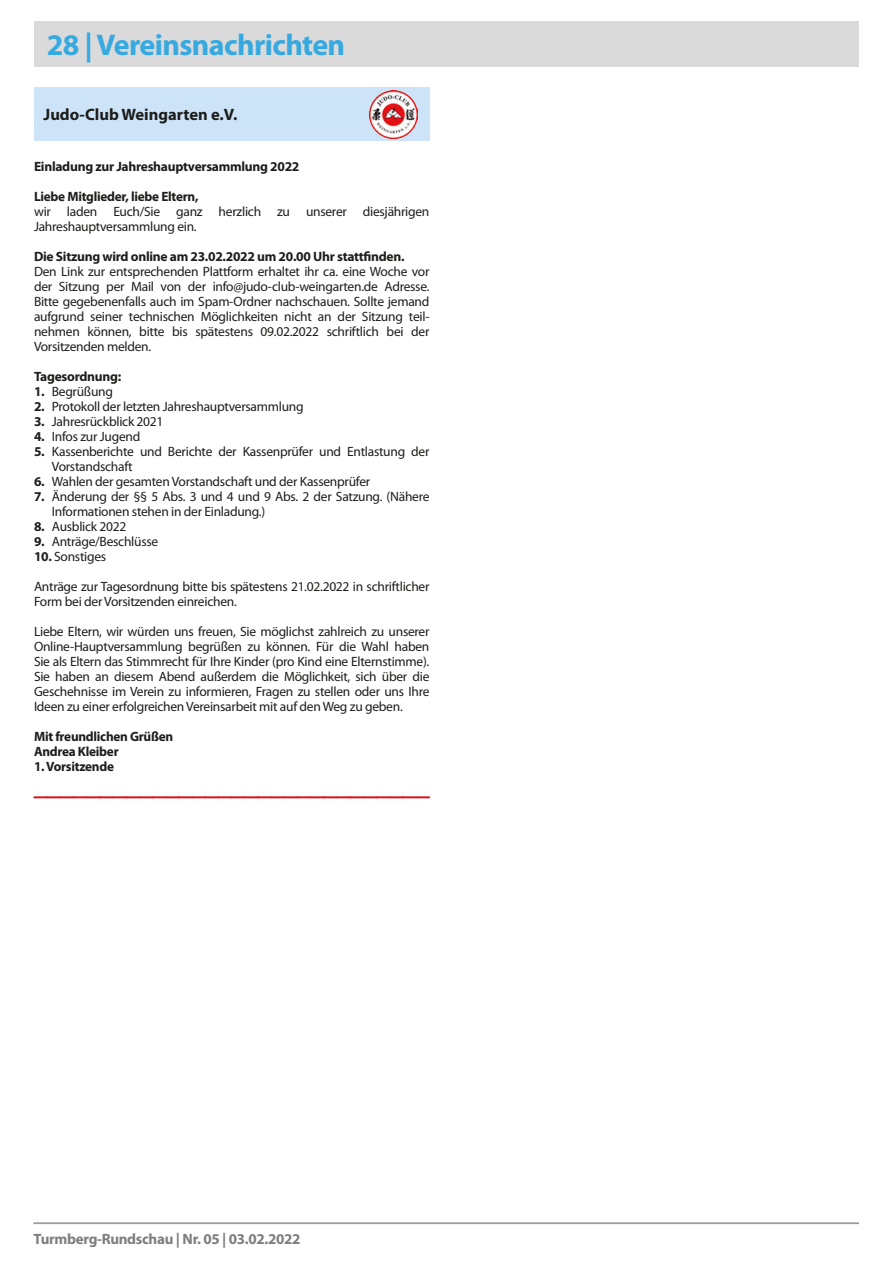
<style>
.page{position:relative;width:893px;height:1263px;background:#fff}
.page>*{position:absolute;margin:0;border:0;box-sizing:border-box;transform-origin:0 0}
.t1{font:700 30px "Myriad Pro";letter-spacing:-.02em;color:#36a9e1}
.t2{font:700 16.5px "Myriad Pro";color:#1d1d1b}
.t3{font:700 15px "Myriad Pro";letter-spacing:-.02em;color:#7e7e7d}
.t4{font:13.5px/15px "Myriad Pro";letter-spacing:-.02em;color:#1d1d1b}
.t5{font:700 13.5px/15px "Myriad Pro";letter-spacing:-.02em;color:#1d1d1b}
.t6{font:700 13.5px "American Typewriter";color:#e30613}
.s1{font-weight:700}
</style>
<div class="page">
<div style="left:34px;top:21px;width:825px;height:46px;background:#dadada"></div>
<hr style="left:34px;top:1222px;width:825px;height:2px;background:#9d9d9c">
<div style="left:34px;top:87px;width:395px;height:54px;background:#cde3f7"></div>
<img style="left:369px;top:90px;width:49px;height:49px">
<h1 class="t1" style="left:47px;top:26px;width:300px">28 | Vereinsnachrichten</h1>
<p class="t2" style="left:44px;top:104px;width:195px">Judo-Club Weingarten e.V.</p>
<p class="t5" style="left:34px;top:159px;width:267px">Einladung zur Jahreshauptversammlung 2022</p>
<p class="t5" style="left:34px;top:189px;width:166px">Liebe Mitglieder, liebe Eltern,</p>
<p class="t4" style="left:34px;top:204px;width:397px">wir laden Euch/Sie ganz herzlich zu unserer diesjährigen<br>Jahreshauptversammlung ein.</p>
<p class="t5" style="left:34px;top:249px;width:372px">Die Sitzung wird online am 23.02.2022 um 20.00 Uhr stattfinden.</p>
<p class="t4" style="left:34px;top:264px;width:397px;text-align:justify">Den Link zur entsprechenden Plattform erhaltet ihr ca. eine Woche vor der Sitzung per Mail von der info@judo-club-weingarten.de Adresse.<br>Bitte gegebenenfalls auch im Spam-Ordner nachschauen. Sollte jemand aufgrund seiner technischen Möglichkeiten nicht an der Sitzung teil&shy;nehmen können, bitte bis spätestens 09.02.2022 schriftlich bei der Vorsitzenden melden.</p>
<p class="t5" style="left:34px;top:369px;width:89px">Tagesordnung:</p>
<p class="t4" style="left:34px;top:384px;width:81px"><span class="s1">1.</span> Begrüßung</p>
<p class="t4" style="left:34px;top:399px;width:271px"><span class="s1">2.</span> Protokoll der letzten Jahreshauptversammlung</p>
<p class="t4" style="left:34px;top:414px;width:131px"><span class="s1">3.</span> Jahresrückblick 2021</p>
<p class="t4" style="left:34px;top:429px;width:108px"><span class="s1">4.</span> Infos zur Jugend</p>
<p class="t4" style="left:52px;top:444px;width:379px;text-indent:-18px"><span class="s1">5.</span> Kassenberichte und Berichte der Kassenprüfer und Entlastung der<br>Vorstandschaft</p>
<p class="t4" style="left:34px;top:474px;width:338px"><span class="s1">6.</span> Wahlen der gesamten Vorstandschaft und der Kassenprüfer</p>
<p class="t4" style="left:52px;top:489px;width:379px;text-indent:-18px"><span class="s1">7.</span> Änderung der §§ 5 Abs. 3 und 4 und 9 Abs. 2 der Satzung. (Nähere<br>Informationen stehen in der Einladung.)</p>
<p class="t4" style="left:34px;top:519px;width:94px"><span class="s1">8.</span> Ausblick 2022</p>
<p class="t4" style="left:34px;top:534px;width:126px"><span class="s1">9.</span> Anträge/Beschlüsse</p>
<p class="t4" style="left:34px;top:549px;width:74px"><span class="s1">10.</span> Sonstiges</p>
<p class="t4" style="left:34px;top:579px;width:397px">Anträge zur Tagesordnung bitte bis spätestens 21.02.2022 in schriftlicher<br>Form bei der Vorsitzenden einreichen.</p>
<p class="t4" style="left:34px;top:624px;width:397px;text-align:justify">Liebe Eltern, wir würden uns freuen, Sie möglichst zahlreich zu unserer Online-Hauptversammlung begrüßen zu können. Für die Wahl haben Sie als Eltern das Stimmrecht für Ihre Kinder (pro Kind eine Elternstimme).<br>Sie haben an diesem Abend außerdem die Möglichkeit, sich über die Geschehnisse im Verein zu informieren, Fragen zu stellen oder uns Ihre Ideen zu einer erfolgreichen Vereinsarbeit mit auf den Weg zu geben.</p>
<p class="t5" style="left:34px;top:729px;width:141px">Mit freundlichen Grüßen<br>Andrea Kleiber</p>
<p class="t5" style="left:34px;top:759px;width:81px">1. Vorsitzende</p>
<p class="t6" style="left:34px;top:788px;width:397px">——————————————————————————————</p>
<p class="t3" style="left:34px;top:1229px;width:268px">Turmberg-Rundschau | Nr. 05 | 03.02.2022</p>
</div>
